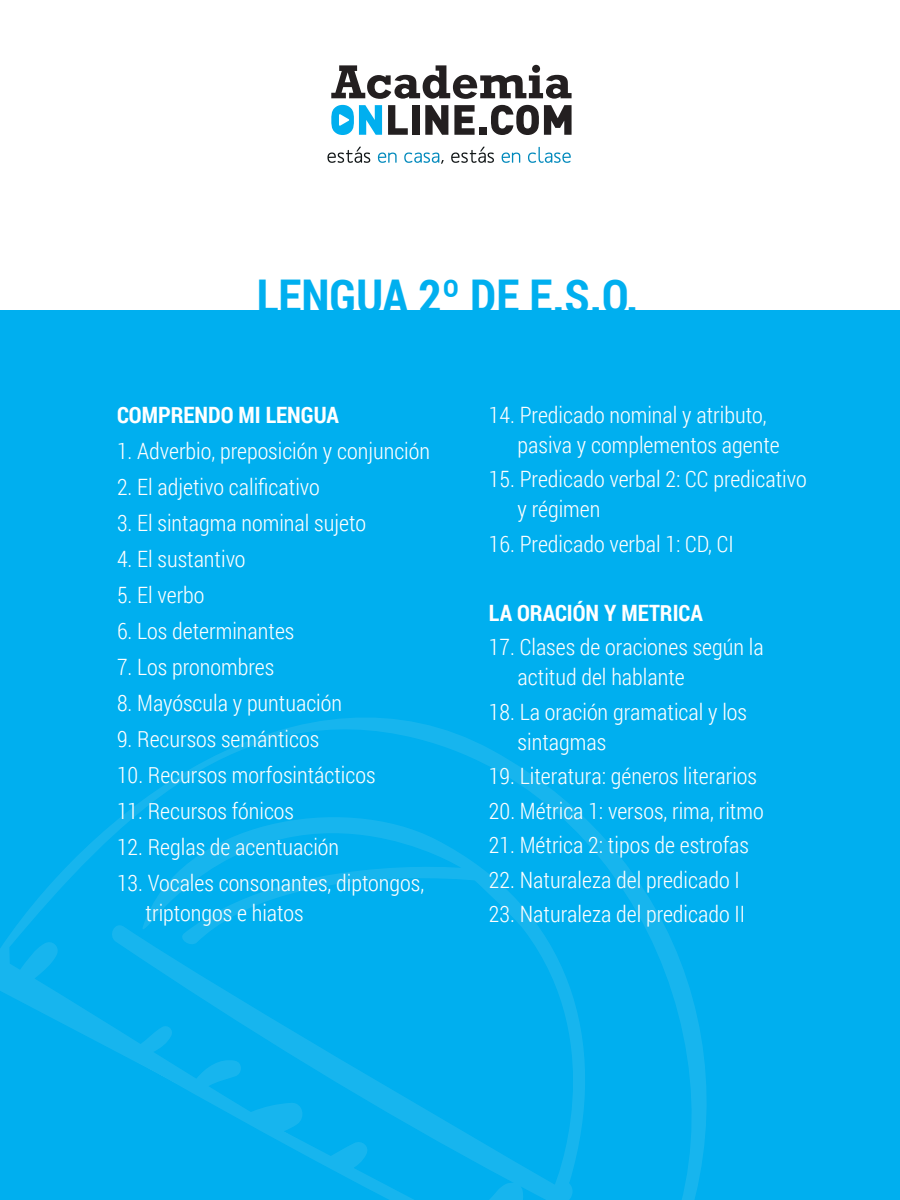
<style>
.page{position:relative;width:900px;height:1200px;background:#fff}
.page>*{position:absolute;margin:0;border:0;box-sizing:border-box;transform-origin:0 0}
.t1{font:700 46.5px "Roboto Condensed";color:#00afef}
.t2{font:300 22.5px/30px "Roboto Condensed";color:#fff}
.t3{font:700 22.5px "Roboto Condensed";color:#fff}
</style>
<div class="page">
<div style="left:0;top:310px;width:900px;height:890px;background:#00afef"></div>
<svg style="left:0;top:718px;width:707px;height:482px"></svg>
<svg style="left:388px;top:105px;width:20px;height:30px"></svg>
<div style="left:412px;top:105px;width:7px;height:30px;background:#231f20"></div>
<svg style="left:425px;top:105px;width:23px;height:30px"></svg>
<svg style="left:454px;top:105px;width:21px;height:30px"></svg>
<div style="left:479px;top:127px;width:8px;height:8px;background:#231f20"></div>
<svg style="left:331px;top:105px;width:51px;height:30px"></svg>
<svg style="left:491px;top:105px;width:81px;height:30px"></svg>
<svg style="left:331px;top:65px;width:241px;height:34px"></svg>
<svg style="left:451px;top:147px;width:43px;height:16px"></svg>
<svg style="left:502px;top:153px;width:18px;height:10px"></svg>
<svg style="left:327px;top:147px;width:117px;height:17px"></svg>
<svg style="left:528px;top:147px;width:43px;height:16px"></svg>
<h1 class="t1" style="left:257px;top:264px;width:383px">LENGUA 2º DE E.S.O.</h1>
<p class="t3" style="left:117px;top:399px;width:224px">COMPRENDO MI LENGUA</p>
<p class="t2" style="left:117px;top:435px;width:315px">1. Adverbio, preposición y conjunción</p>
<p class="t2" style="left:117px;top:471px;width:204px">2. El adjetivo calificativo</p>
<p class="t2" style="left:117px;top:507px;width:250px">3. El sintagma nominal sujeto</p>
<p class="t2" style="left:117px;top:543px;width:130px">4. El sustantivo</p>
<p class="t2" style="left:117px;top:579px;width:89px">5. El verbo</p>
<p class="t2" style="left:117px;top:615px;width:179px">6. Los determinantes</p>
<p class="t2" style="left:117px;top:651px;width:159px">7. Los pronombres</p>
<p class="t2" style="left:117px;top:687px;width:227px">8. Mayóscula y puntuación</p>
<p class="t2" style="left:117px;top:723px;width:204px">9. Recursos semánticos</p>
<p class="t2" style="left:117px;top:759px;width:260px">10. Recursos morfosintácticos</p>
<p class="t2" style="left:117px;top:795px;width:179px">11. Recursos fónicos</p>
<p class="t2" style="left:117px;top:831px;width:224px">12. Reglas de acentuación</p>
<p class="t2" style="left:146px;top:867px;width:280px;text-indent:-29px">13. Vocales consonantes, diptongos, triptongos e hiatos</p>
<p class="t2" style="left:518px;top:399px;width:264px;text-indent:-29px">14. Predicado nominal y atributo, pasiva y complementos agente</p>
<p class="t2" style="left:518px;top:464px;width:291px;text-indent:-29px">15. Predicado verbal 2: CC predicativo y régimen</p>
<p class="t2" style="left:489px;top:528px;width:246px">16. Predicado verbal 1: CD, CI</p>
<p class="t3" style="left:489px;top:597px;width:215px">LA ORACIÓN Y METRICA</p>
<p class="t2" style="left:518px;top:632px;width:248px;text-indent:-29px">17. Clases de oraciones según la actitud del hablante</p>
<p class="t2" style="left:518px;top:696px;width:231px;text-indent:-29px">18. La oración gramatical y los sintagmas</p>
<p class="t2" style="left:489px;top:761px;width:270px">19. Literatura: géneros literarios</p>
<p class="t2" style="left:489px;top:795px;width:276px">20. Métrica 1: versos, rima, ritmo</p>
<p class="t2" style="left:489px;top:830px;width:262px">21. Métrica 2: tipos de estrofas</p>
<p class="t2" style="left:489px;top:864px;width:252px">22. Naturaleza del predicado I</p>
<p class="t2" style="left:489px;top:899px;width:258px">23. Naturaleza del predicado II</p>
</div>
